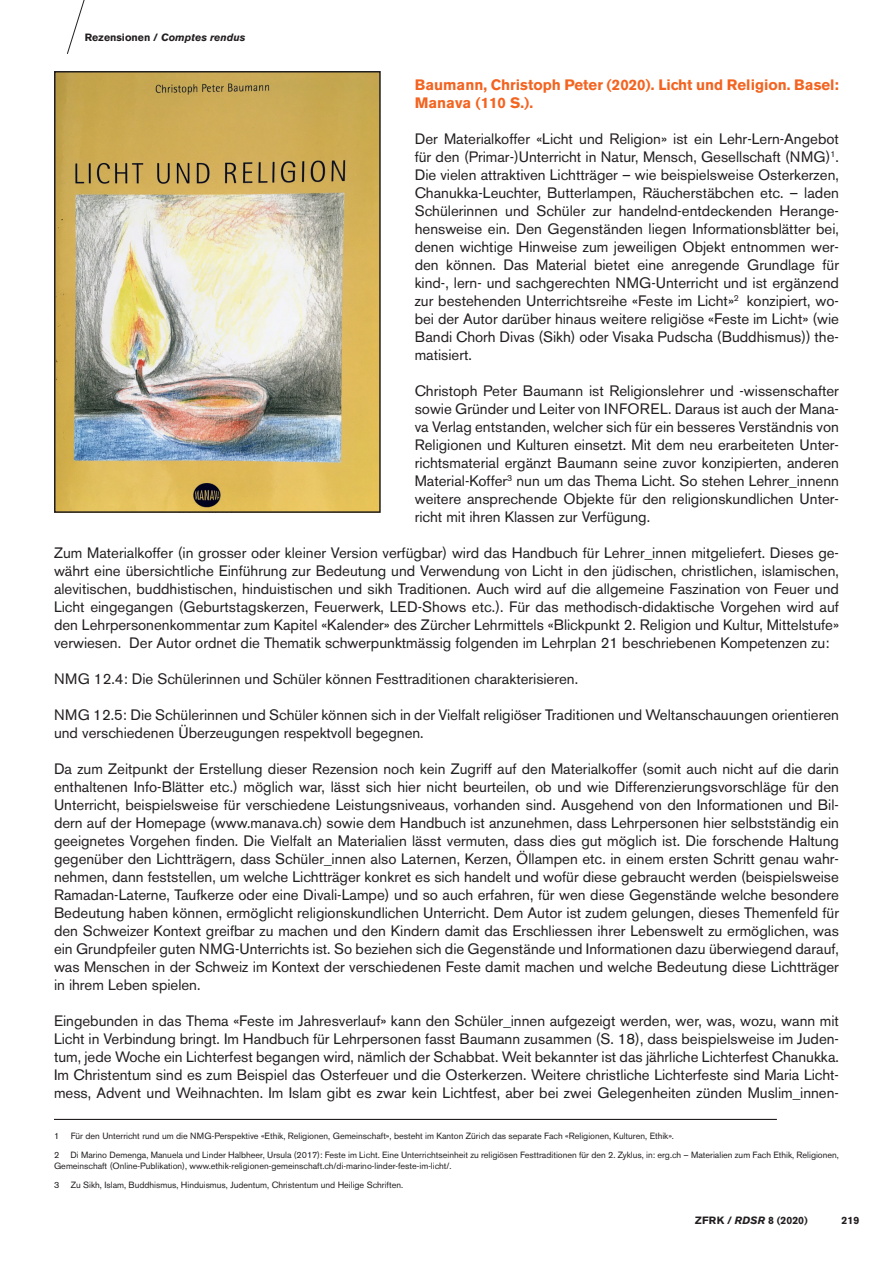
<style>
.page{position:relative;width:893px;height:1263px;background:#fff}
.page>*{position:absolute;margin:0;border:0;box-sizing:border-box;transform-origin:0 0}
.ZRFK_Body{font:15px/18px "Akzidenz Grotesk BE";color:#231f20;text-align:justify}
.ZRFK_Body-2{font:700 15px/18px "Akzidenz Grotesk BE";color:#f36421}
.t1{font:italic 700 10.5px "Akzidenz Grotesk BE";color:#231f20}
.t2{font:700 10.5px "Akzidenz Grotesk BE";color:#231f20}
.ZRFK_Fussnote{font:9px/10.8px "Akzidenz Grotesk BE";color:#231f20}
.s1{font-style:normal}
.s2{font-style:italic}
</style>
<div class="page">
<svg style="left:67px;top:0;width:18px;height:54px"></svg>
<hr style="left:54px;top:1119px;width:723px;height:1px;background:#231f20">
<img style="left:57px;top:74px;width:321px;height:436px">
<div style="left:54px;top:71px;width:327px;height:442px;border:2px solid #231f20"></div>
<p class="t1" style="left:85px;top:31px;width:162px"><span class="s1">Rezensionen /</span> Comptes rendus</p>
<p class="ZRFK_Body-2" style="left:415px;top:76px;width:426px">Baumann, Christoph Peter (2020). Licht und Religion. Basel:<br>Manava (110 S.).</p>
<p class="ZRFK_Body" style="left:415px;top:130px;width:426px">Der Materialkoffer «Licht und Religion» ist ein Lehr-Lern-Angebot für den (Primar-)Unterricht in Natur, Mensch, Gesellschaft (NMG)<sup>1</sup>.<br>Die vielen attraktiven Lichtträger – wie beispielsweise Osterkerzen, Chanukka-Leuchter, Butterlampen, Räucherstäbchen etc. – laden Schülerinnen und Schüler zur handelnd-entdeckenden Herange&shy;hensweise ein. Den Gegenständen liegen Informationsblätter bei, denen wichtige Hinweise zum jeweiligen Objekt entnommen wer&shy;den können. Das Material bietet eine anregende Grundlage für kind-, lern- und sachgerechten NMG-Unterricht und ist ergänzend zur bestehenden Unterrichtsreihe «Feste im Licht»<sup>2</sup> konzipiert, wo&shy;bei der Autor darüber hinaus weitere religiöse «Feste im Licht» (wie Bandi Chorh Divas (Sikh) oder Visaka Pudscha (Buddhismus)) the&shy;matisiert.</p>
<p class="ZRFK_Body" style="left:415px;top:382px;width:426px">Christoph Peter Baumann ist Religionslehrer und -wissenschafter sowie Gründer und Leiter von INFOREL. Daraus ist auch der Mana&shy;va Verlag entstanden, welcher sich für ein besseres Verständnis von Religionen und Kulturen einsetzt. Mit dem neu erarbeiteten Unter&shy;richtsmaterial ergänzt Baumann seine zuvor konzipierten, anderen Material-Koffer<sup>3</sup> nun um das Thema Licht. So stehen Lehrer_innenn weitere ansprechende Objekte für den religionskundlichen Unter&shy;richt mit ihren Klassen zur Verfügung.</p>
<p class="ZRFK_Body" style="left:54px;top:544px;width:786px">Zum Materialkoffer (in grosser oder kleiner Version verfügbar) wird das Handbuch für Lehrer_innen mitgeliefert. Dieses ge&shy;währt eine übersichtliche Einführung zur Bedeutung und Verwendung von Licht in den jüdischen, christlichen, islamischen, alevitischen, buddhistischen, hinduistischen und sikh Traditionen. Auch wird auf die allgemeine Faszination von Feuer und Licht eingegangen (Geburtstagskerzen, Feuerwerk, LED-Shows etc.). Für das methodisch-didaktische Vorgehen wird auf den Lehrpersonenkommentar zum Kapitel «Kalender» des Zürcher Lehrmittels «Blickpunkt 2. Religion und Kultur, Mittelstufe» verwiesen. Der Autor ordnet die Thematik schwerpunktmässig folgenden im Lehrplan 21 beschriebenen Kompetenzen zu:</p>
<p class="ZRFK_Body" style="left:54px;top:670px;width:526px">NMG 12.4: Die Schülerinnen und Schüler können Festtraditionen charakterisieren.</p>
<p class="ZRFK_Body" style="left:54px;top:706px;width:786px">NMG 12.5: Die Schülerinnen und Schüler können sich in der Vielfalt religiöser Traditionen und Weltanschauungen orientieren und verschiedenen Überzeugungen respektvoll begegnen.</p>
<p class="ZRFK_Body" style="left:54px;top:760px;width:786px">Da zum Zeitpunkt der Erstellung dieser Rezension noch kein Zugriff auf den Materialkoffer (somit auch nicht auf die darin enthaltenen Info-Blätter etc.) möglich war, lässt sich hier nicht beurteilen, ob und wie Differenzierungsvorschläge für den Unterricht, beispielsweise für verschiedene Leistungsniveaus, vorhanden sind. Ausgehend von den Informationen und Bil&shy;dern auf der Homepage (www.manava.ch) sowie dem Handbuch ist anzunehmen, dass Lehrpersonen hier selbstständig ein geeignetes Vorgehen finden. Die Vielfalt an Materialien lässt vermuten, dass dies gut möglich ist. Die forschende Haltung gegenüber den Lichtträgern, dass Schüler_innen also Laternen, Kerzen, Öllampen etc. in einem ersten Schritt genau wahr&shy;nehmen, dann feststellen, um welche Lichtträger konkret es sich handelt und wofür diese gebraucht werden (beispielsweise Ramadan-Laterne, Taufkerze oder eine Divali-Lampe) und so auch erfahren, für wen diese Gegenstände welche besondere Bedeutung haben können, ermöglicht religionskundlichen Unterricht. Dem Autor ist zudem gelungen, dieses Themenfeld für den Schweizer Kontext greifbar zu machen und den Kindern damit das Erschliessen ihrer Lebenswelt zu ermöglichen, was ein Grundpfeiler guten NMG-Unterrichts ist. So beziehen sich die Gegenstände und Informationen dazu überwiegend darauf, was Menschen in der Schweiz im Kontext der verschiedenen Feste damit machen und welche Bedeutung diese Lichtträger in ihrem Leben spielen.</p>
<p class="ZRFK_Body" style="left:54px;top:1012px;width:786px">Eingebunden in das Thema «Feste im Jahresverlauf» kann den Schüler_innen aufgezeigt werden, wer, was, wozu, wann mit Licht in Verbindung bringt. Im Handbuch für Lehrpersonen fasst Baumann zusammen (S. 18), dass beispielsweise im Juden&shy;tum, jede Woche ein Lichterfest begangen wird, nämlich der Schabbat. Weit bekannter ist das jährliche Lichterfest Chanukka.<br>Im Christentum sind es zum Beispiel das Osterfeuer und die Osterkerzen. Weitere christliche Lichterfeste sind Maria Licht&shy;mess, Advent und Weihnachten. Im Islam gibt es zwar kein Lichtfest, aber bei zwei Gelegenheiten zünden Muslim_innen-</p>
<p class="ZRFK_Fussnote" style="left:54px;top:1130px;width:7px">1</p>
<p class="ZRFK_Fussnote" style="left:71px;top:1130px;width:605px">Für den Unterricht rund um die NMG-Perspektive «Ethik, Religionen, Gemeinschaft», besteht im Kanton Zürich das separate Fach «Religionen, Kulturen, Ethik».</p>
<p class="ZRFK_Fussnote" style="left:54px;top:1149px;width:7px">2</p>
<p class="ZRFK_Fussnote" style="left:54px;top:1149px;width:786px;text-indent:17px">Di Marino Demenga, Manuela und Linder Halbheer, Ursula (2017): Feste im Licht. Eine Unterrichtseinheit zu religiösen Festtraditionen für den 2. Zyklus, in: erg.ch – Materialien zum Fach Ethik, Religionen,<br>Gemeinschaft (Online-Publikation), www.ethik-religionen-gemeinschaft.ch/di-marino-linder-feste-im-licht/.</p>
<p class="ZRFK_Fussnote" style="left:54px;top:1179px;width:7px">3</p>
<p class="ZRFK_Fussnote" style="left:71px;top:1179px;width:334px">Zu Sikh, Islam, Buddhismus, Hinduismus, Judentum, Christentum und Heilige Schriften.</p>
<p class="t2" style="left:695px;top:1214px;width:114px">ZFRK / <span class="s2">RDSR</span> 8 (2020)</p>
<p class="t2" style="left:842px;top:1214px;width:19px">219</p>
</div>
